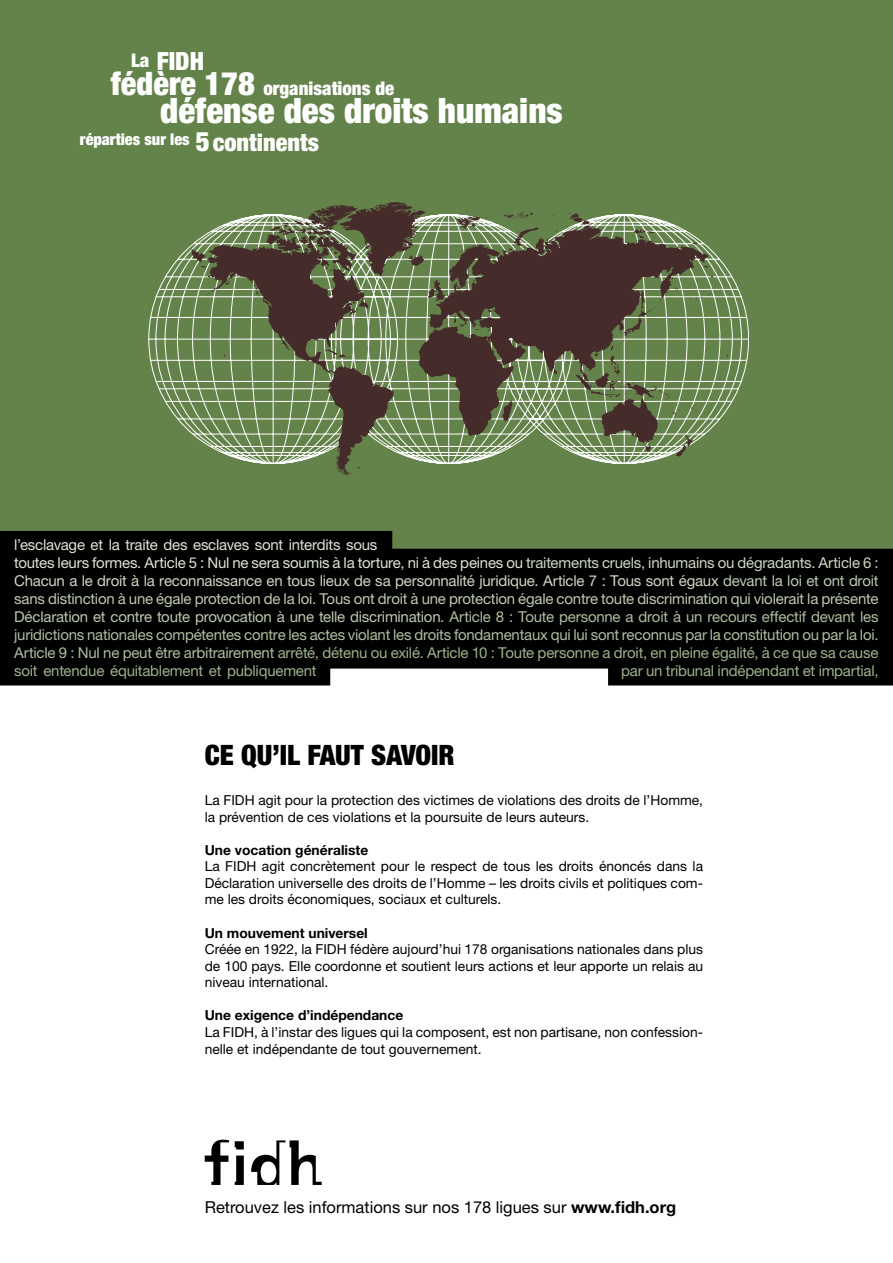
<style>
.page{position:relative;width:893px;height:1263px;background:#fff}
.page>*{position:absolute;margin:0;border:0;box-sizing:border-box;transform-origin:0 0}
.t1{font:900 condensed 35.1px "Helvetica Neue LT Std";color:#fff}
.t2{font:900 condensed 28.2px "Helvetica Neue LT Std";color:#000}
.t3{font:900 condensed 25.05px "Helvetica Neue LT Std";color:#fff}
.t4{font:900 condensed 24.3px "Helvetica Neue LT Std";color:#fff}
.t5{font:900 condensed 18.9px/27.6px "Helvetica Neue LT Std";color:#fff}
.t6{font:16.5px "Helvetica Neue LT Std";color:#000}
.t7{font:900 condensed 16.2px "Helvetica Neue LT Std";color:#fff}
.t8{font:15px/18px "Helvetica Neue LT Std";letter-spacing:-.015em;color:#aebe9e}
.t9{font:15px "Helvetica Neue LT Std";letter-spacing:-.015em;color:#9eb18b}
.t10{font:13.8px/16.5px "Helvetica Neue LT Std";color:#000}
.t11{font:700 13.8px "Helvetica Neue LT Std";color:#000}
.s1{font-size:32.4px}
.s2{font-size:27px}
.s3{color:#dde4d6}
.s4{color:#ced7c3}
.s5{color:#bdcab0}
.s6{color:#9eb18b}
.s7{font-weight:700}
</style>
<div class="page">
<div style="left:0;top:0;width:893px;height:580px;background:#64834b"></div>
<svg style="left:0;top:531px;width:893px;height:154px;background:#0e100d"></svg>
<svg style="left:235px;top:1155px;width:9px;height:30px"></svg>
<svg style="left:235px;top:1141px;width:9px;height:8px"></svg>
<svg style="left:251px;top:1140px;width:71px;height:45px"></svg>
<svg style="left:205px;top:1140px;width:24px;height:45px"></svg>
<svg style="left:148px;top:245px;width:601px;height:188px"></svg>
<svg style="left:191px;top:202px;width:537px;height:274px"></svg>
<h3 class="t3" style="left:157px;top:45px;width:33px">FIDH</h3>
<h1 class="t1" style="left:160px;top:88px;width:404px">défense des droits humains</h1>
<p class="t7" style="left:80px;top:129px;width:111px">réparties sur les</p>
<p class="t5" style="left:111px;top:46px;width:285px;text-indent:20px">La<br><span class="s1">fédère 178</span> organisations de</p>
<h3 class="t4" style="left:196px;top:127px;width:125px"><span class="s2">5</span>continents</h3>
<p class="t8" style="left:14px;top:536px;width:866px"><span class="s3">l’esclavage et la traite des esclaves sont interdits sous<br>toutes leurs formes. Article 5 : Nul ne sera soumis à la torture, ni à des peines ou</span> <span class="s4">traitements cruels, inhumains ou dégradants. Article 6 :<br>Chacun a le droit à la reconnaissance en tous lieux de sa personnalité juridique. Article 7 : Tous sont égaux</span> <span class="s5">devant la loi et ont droit sans distinction à une égale protection de la loi. Tous ont droit à une protection égale contre toute discrimination qui violerait la présente Déclaration et contre toute provocation à une telle discrimination.</span> Article 8 : Toute personne a droit à un recours effectif devant les juridictions nationales compétentes contre les actes violant les droits fondamentaux qui lui sont reconnus par la constitution ou par la loi.<br>Article 9 : Nul ne peut être arbitrairement <span class="s6">arrêté, détenu ou exilé. Article 10 : Toute personne a droit, en pleine égalité, à ce que sa cause soit entendue équitablement et publiquement</span></p>
<p class="t9" style="left:621px;top:662px;width:259px">par un tribunal indépendant et impartial,</p>
<h2 class="t2" style="left:205px;top:738px;width:250px">CE QU’IL FAUT SAVOIR</h2>
<p class="t10" style="left:205px;top:792px;width:500px">La FIDH agit pour la protection des victimes de violations des droits de l’Homme, la prévention de ces violations et la poursuite de leurs auteurs.</p>
<p class="t11" style="left:205px;top:841px;width:165px">Une vocation généraliste</p>
<p class="t10" style="left:205px;top:858px;width:500px;text-align:justify">La FIDH agit concrètement pour le respect de tous les droits énoncés dans la Déclaration universelle des droits de l’Homme – les droits civils et politiques com&shy;me les droits économiques, sociaux et culturels.</p>
<p class="t11" style="left:205px;top:924px;width:165px">Un mouvement universel</p>
<p class="t10" style="left:205px;top:941px;width:500px;text-align:justify">Créée en 1922, la FIDH fédère aujourd’hui 178 organisations nationales dans plus de 100 pays. Elle coordonne et soutient leurs actions et leur apporte un relais au niveau international.</p>
<p class="t11" style="left:205px;top:1007px;width:200px">Une exigence d’indépendance</p>
<p class="t10" style="left:205px;top:1024px;width:500px">La FIDH, à l’instar des ligues qui la composent, est non partisane, non confession&shy;nelle et indépendante de tout gouvernement.</p>
<p class="t6" style="left:205px;top:1197px;width:473px">Retrouvez les informations sur nos 178 ligues sur <span class="s7">www.fidh.org</span></p>
</div>
